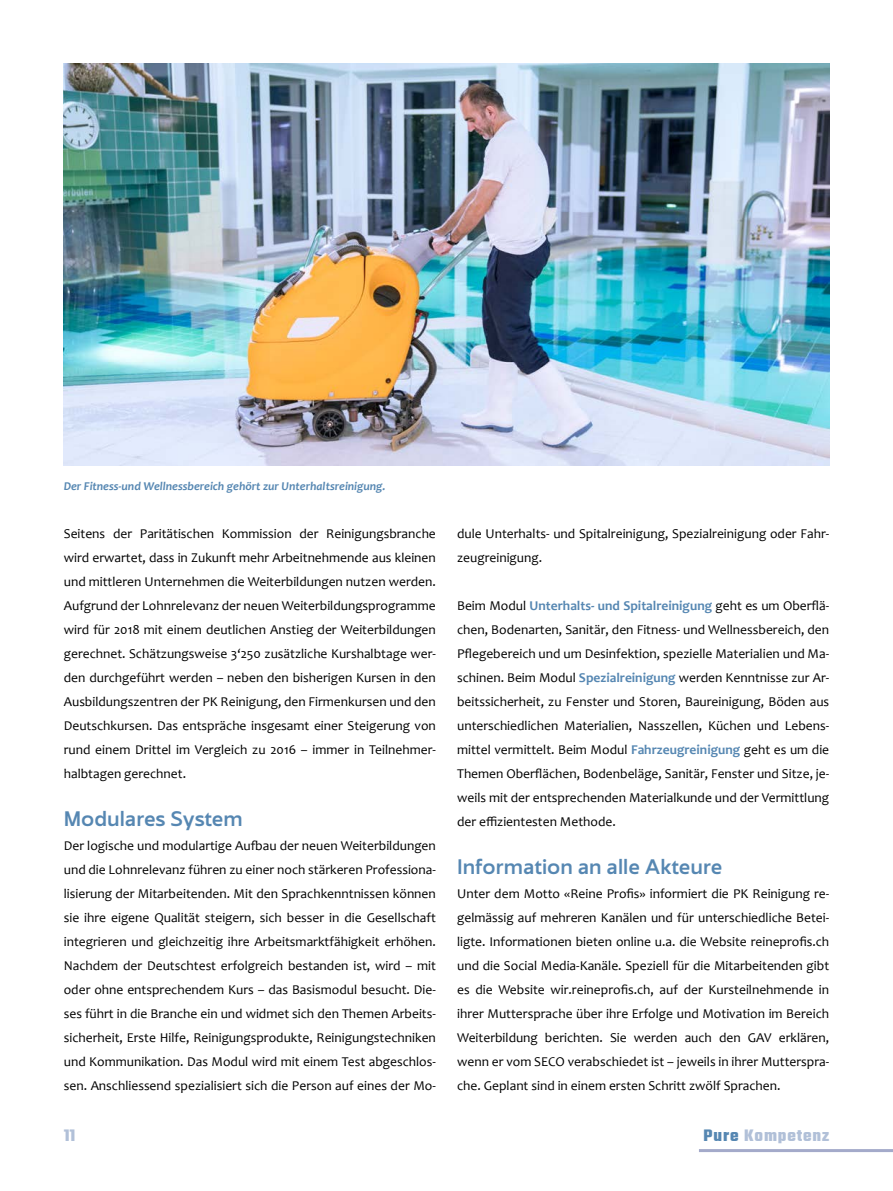
<style>
.page{position:relative;width:893px;height:1191px;background:#fff}
.page>*{position:absolute;margin:0;border:0;box-sizing:border-box;transform-origin:0 0}
.t1{font:600 21px "Avram Sans";color:#5687b2}
.t2{font:700 18px "Teko";letter-spacing:.05em;color:#b1c0d8}
.t3{font:13.5px/24px "Candara";color:#000;text-align:justify}
.t4{font:italic 700 12px "Candara";color:#5687b2}
.s1{font-weight:700;color:#5687b2}
.s2{color:#5687b2}
</style>
<div class="page">
<hr style="left:699px;top:1149px;width:194px;height:3px;background:#a4aaca">
<img style="left:64px;top:64px;width:765px;height:401px">
<p class="t4" style="left:64px;top:478px;width:323px">Der Fitness-und Wellnessbereich gehört zur Unterhaltsreinigung.</p>
<p class="t3" style="left:64px;top:521px;width:374px">Seitens der Paritätischen Kommission der Reinigungsbranche wird erwartet, dass in Zukunft mehr Arbeitnehmende aus kleinen und mittleren Unternehmen die Weiterbildungen nutzen werden.<br>Aufgrund der Lohnrelevanz der neuen Weiterbildungsprogramme wird für 2018 mit einem deutlichen Anstieg der Weiterbildungen gerechnet. Schätzungsweise 3‘250 zusätzliche Kurshalbtage wer&shy;den durchgeführt werden – neben den bisherigen Kursen in den Ausbildungszentren der PK Reinigung, den Firmenkursen und den Deutschkursen. Das entspräche insgesamt einer Steigerung von rund einem Drittel im Vergleich zu 2016 – immer in Teilnehmer&shy;halbtagen gerechnet.</p>
<h1 class="t1" style="left:64px;top:806px;width:181px">Modulares System</h1>
<p class="t3" style="left:64px;top:833px;width:374px">Der logische und modulartige Aufbau der neuen Weiterbildungen und die Lohnrelevanz führen zu einer noch stärkeren Professiona&shy;lisierung der Mitarbeitenden. Mit den Sprachkenntnissen können sie ihre eigene Qualität steigern, sich besser in die Gesellschaft integrieren und gleichzeitig ihre Arbeitsmarktfähigkeit erhöhen.<br>Nachdem der Deutschtest erfolgreich bestanden ist, wird – mit oder ohne entsprechendem Kurs – das Basismodul besucht. Die&shy;ses führt in die Branche ein und widmet sich den Themen Arbeits&shy;sicherheit, Erste Hilfe, Reinigungsprodukte, Reinigungstechniken und Kommunikation. Das Modul wird mit einem Test abgeschlos&shy;sen. Anschliessend spezialisiert sich die Person auf eines der Mo-</p>
<p class="t3" style="left:457px;top:521px;width:374px">dule Unterhalts- und Spitalreinigung, Spezialreinigung oder Fahr&shy;zeugreinigung.</p>
<p class="t3" style="left:457px;top:593px;width:374px">Beim Modul <span class="s1">Unterhalts- und Spitalreinigung</span> geht es um Oberflä&shy;chen, Bodenarten, Sanitär, den Fitness- und Wellnessbereich, den Pflegebereich und um Desinfektion, spezielle Materialien und Ma&shy;schinen. Beim Modul <span class="s1">Spezialreinigung</span> werden Kenntnisse zur Ar&shy;beitssicherheit, zu Fenster und Storen, Baureinigung, Böden aus unterschiedlichen Materialien, Nasszellen, Küchen und Lebens&shy;mittel vermittelt. Beim Modul <span class="s1">Fahrzeugreinigung</span> geht es um die Themen Oberflächen, Bodenbeläge, Sanitär, Fenster und Sitze, je&shy;weils mit der entsprechenden Materialkunde und der Vermittlung der effizientesten Methode.</p>
<h1 class="t1" style="left:457px;top:854px;width:267px">Information an alle Akteure</h1>
<p class="t3" style="left:457px;top:881px;width:374px">Unter dem Motto «Reine Profis» informiert die PK Reinigung re&shy;gelmässig auf mehreren Kanälen und für unterschiedliche Betei&shy;ligte. Informationen bieten online u.a. die Website reineprofis.ch und die Social Media-Kanäle. Speziell für die Mitarbeitenden gibt es die Website wir.reineprofis.ch, auf der Kursteilnehmende in ihrer Muttersprache über ihre Erfolge und Motivation im Bereich Weiterbildung berichten. Sie werden auch den GAV erklären, wenn er vom SECO verabschiedet ist – jeweils in ihrer Mutterspra&shy;che. Geplant sind in einem ersten Schritt zwölf Sprachen.</p>
<h2 class="t2" style="left:64px;top:1123px;width:13px">11</h2>
<h2 class="t2" style="left:704px;top:1123px;width:127px"><span class="s2">Pure</span> Kompetenz</h2>
</div>
